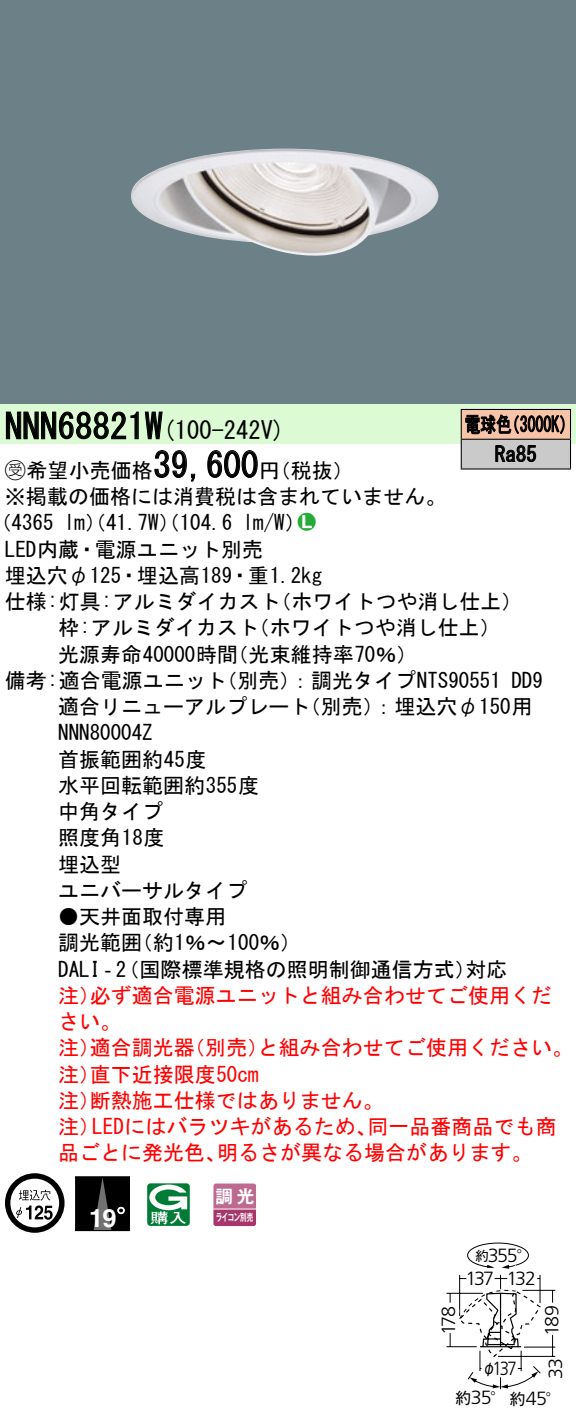
<style>
.page{position:relative;width:576px;height:1424px;background:#fff}
.page>*{position:absolute;margin:0;border:0;box-sizing:border-box;transform-origin:0 0}
.t1{font:35px "MS Gothic";color:#000}
.t2{font:700 25.2px "Helvetica LT Std";color:#fff}
.t3{font:24.5px "MS Gothic";color:#000}
.t4{font:21px/26.2px "MS Gothic";color:#000}
.t5{font:21px/26.2px "MS Gothic";color:#f00}
.t6{font:21px/29.8px "MS Gothic";color:#000;scale:.75 1}
.t7{font:21px "Ford Classification 1";color:#23ac38}
.t8{font:300 19.25px "Frutiger LT Std";letter-spacing:-.085em;color:#000}
.t9{font:300 19.25px "Frutiger LT Std";letter-spacing:-.085em;color:#000;scale:.88 1}
.t10{font:17.5px "Gothic MB101 Pro De Bold 90 pv RKSJ H";color:#fff}
.t11{font:15.75px "Gothic MB101 Pro Regular 90 pv RKSJ H";color:#000}
.t12{font:15.75px "Gothic MB101 Pro Regular 90 pv RKSJ H";color:#000;scale:.85 1}
.t13{font:13.3px "Gothic MB101 Pro Regular 90 pv RKSJ H";color:#000}
.t14{font:10.15px "Gothic MB101 Pro De Bold 90 pv RKSJ H";letter-spacing:-.05em;color:#fff;scale:.65 1}
.s1{font-size:35px}
.s2{font-family:"Ford Classification 1"}
.s3{color:#fff}
.s4{font-family:"Gothic MB101 Pro Regular 90 pv RKSJ H";font-weight:400;font-size:15.75px}
</style>
<div class="page">
<div style="left:0;top:0;width:575px;height:404px;background:#6c8087"></div>
<img style="left:131px;top:149px;width:307px;height:107px">
<div style="left:0;top:404px;width:575px;height:40px;background:#dcfad4"></div>
<svg style="left:6px;top:411px;width:157px;height:29px"></svg>
<svg style="left:154px;top:450px;width:42px;height:32px"></svg>
<svg style="left:207px;top:450px;width:51px;height:28px"></svg>
<svg style="left:5px;top:1173px;width:59px;height:60px"></svg>
<div style="left:76px;top:1177px;width:53px;height:53px;background:#000"></div>
<svg style="left:94px;top:1178px;width:17px;height:51px"></svg>
<div style="left:75px;top:1176px;width:55px;height:55px;border:1px solid #000"></div>
<svg style="left:117px;top:1207px;width:8px;height:7px"></svg>
<svg style="left:147px;top:1183px;width:43px;height:43px"></svg>
<svg style="left:213px;top:1183px;width:43px;height:43px;background:#b65b86"></svg>
<hr style="left:213px;top:1208px;width:43px;height:1px;background:#fff">
<div style="left:461px;top:409px;width:109px;height:30px;background:#f7c4a7"></div>
<div style="left:461px;top:439px;width:109px;height:30px;background:#cacaca"></div>
<hr style="left:460px;top:409px;width:110px;height:1px;background:#000">
<hr style="left:569px;top:410px;width:2px;height:29px;background:#000">
<hr style="left:460px;top:439px;width:110px;height:1px;background:#000">
<hr style="left:569px;top:440px;width:2px;height:28px;background:#000">
<hr style="left:460px;top:468px;width:110px;height:2px;background:#000">
<svg style="left:460px;top:410px;width:104px;height:58px"></svg>
<svg style="left:446px;top:1242px;width:110px;height:148px"></svg>
<h1 class="t1" style="left:5px;top:409px;width:142px">NNN68821</h1>
<p class="t3" style="left:145px;top:418px;width:141px">(<span class="s1">W</span> 100-242 (V</p>
<p class="t6" style="left:494px;top:409px;width:57px;text-indent:-30px">電球色<br>Ra85</p>
<p class="t6" style="left:504px;top:409px;width:96px">（3000 (K</p>
<h1 class="t1" style="left:153px;top:447px;width:106px">39,600</h1>
<p class="t4" style="left:5px;top:457px;width:442px"><span class="s2">B</span>希望小売価格<br>※掲載の価格には消費税は含まれていません。</p>
<p class="t7" style="left:298px;top:511px;width:19px">2<span class="s3">7</span></p>
<p class="t4" style="left:259px;top:457px;width:96px">（円税抜(</p>
<p class="t4" style="left:243px;top:509px;width:64px">l m (W/</p>
<p class="t4" style="left:-9px;top:509px;width:65px">（4365</p>
<p class="t4" style="left:5px;top:536px;width:259px">LED内蔵・電源ユニット別売</p>
<p class="t4" style="left:5px;top:562px;width:318px">埋込穴φ125・埋込高189・重1.2kg</p>
<p class="t4" style="left:270px;top:588px;width:254px">（ホワイトつや消し仕上(</p>
<p class="t4" style="left:64px;top:509px;width:169px">lm）（41.7 ）（W 104.6</p>
<p class="t4" style="left:248px;top:588px;width:253px;text-indent:-243px">仕様:灯具:アルミダイカスト<br>（ホワイトつや消し仕上(</p>
<p class="t4" style="left:227px;top:614px;width:191px;text-indent:-169px">枠:アルミダイカスト<br>（光束維持率70％(</p>
<p class="t4" style="left:58px;top:641px;width:181px">光源寿命40000時間</p>
<p class="t4" style="left:216px;top:667px;width:286px">（別売：）調光タイプNTS90551</p>
<p class="t4" style="left:5px;top:667px;width:223px">備考:適合電源ユニット</p>
<p class="t4" style="left:511px;top:667px;width:33px">DD9</p>
<p class="t4" style="left:58px;top:693px;width:253px">適合リニューアルプレート<br>NNN80004Z<br>首振範囲約45度<br>水平回転範囲約355度<br>中角タイプ<br>照度角18度<br>埋込型<br>ユニバーサルタイプ</p>
<p class="t4" style="left:132px;top:903px;width:171px;text-indent:-74px">●天井面取付専用<br>（約1％〜100％(</p>
<p class="t4" style="left:300px;top:693px;width:234px">（別売：）埋込穴φ150用</p>
<p class="t4" style="left:58px;top:929px;width:85px">調光範囲</p>
<p class="t4" style="left:58px;top:956px;width:419px">DALI‐（2 国際標準規格の照明制御通信方式）</p>
<p class="t5" style="left:90px;top:982px;width:463px">必ず適合電源ユニットと組み合わせてご使用くだ</p>
<p class="t4" style="left:465px;top:956px;width:43px">対応</p>
<p class="t5" style="left:58px;top:982px;width:64px">注）さい。</p>
<p class="t5" style="left:258px;top:1034px;width:316px">と組み合わせてご使用ください。</p>
<p class="t5" style="left:90px;top:1034px;width:106px">適合調光器</p>
<p class="t5" style="left:184px;top:1034px;width:85px">（別売）</p>
<p class="t5" style="left:90px;top:1034px;width:170px;text-indent:-31px">注）<br>直下近接限度50cm</p>
<p class="t5" style="left:90px;top:1061px;width:295px;text-indent:-32px">注）<br>断熱施工仕様ではありません。</p>
<p class="t5" style="left:58px;top:1087px;width:43px">注）</p>
<p class="t5" style="left:92px;top:1113px;width:286px">LEDにはバラツキがあるため、</p>
<p class="t5" style="left:367px;top:1113px;width:190px">同一品番商品でも商</p>
<p class="t5" style="left:58px;top:1113px;width:43px">注）</p>
<p class="t5" style="left:58px;top:1139px;width:169px">品ごとに発光色、</p>
<p class="t5" style="left:217px;top:1139px;width:317px">明るさが異なる場合があります。</p>
<p class="t2" style="left:89px;top:1203px;width:29px">19</p>
<p class="t10" style="left:215px;top:1181px;width:41px">調光</p>
<p class="t14" style="left:216px;top:1209px;width:59px">ライコン別売</p>
<p class="t8" style="left:487px;top:1245px;width:46px">355<span class="s4">°</span></p>
<p class="t13" style="left:475px;top:1245px;width:15px">約</p>
<p class="t8" style="left:437px;top:1334px;width:30px;rotate:-90deg">178</p>
<p class="t8" style="left:465px;top:1267px;width:30px">137</p>
<p class="t8" style="left:506px;top:1267px;width:31px">132</p>
<p class="t8" style="left:541px;top:1336px;width:32px;rotate:-90deg">189</p>
<p class="t8" style="left:544px;top:1379px;width:23px;rotate:-90deg">33</p>
<p class="t8" style="left:525px;top:1388px;width:37px">45<span class="s4">°</span></p>
<p class="t9" style="left:492px;top:1357px;width:29px">137</p>
<p class="t12" style="left:482px;top:1355px;width:17px">φ</p>
<p class="t11" style="left:455px;top:1384px;width:17px">約</p>
<p class="t8" style="left:470px;top:1387px;width:36px">35<span class="s4">°</span></p>
<p class="t11" style="left:509px;top:1385px;width:17px">約</p>
</div>
